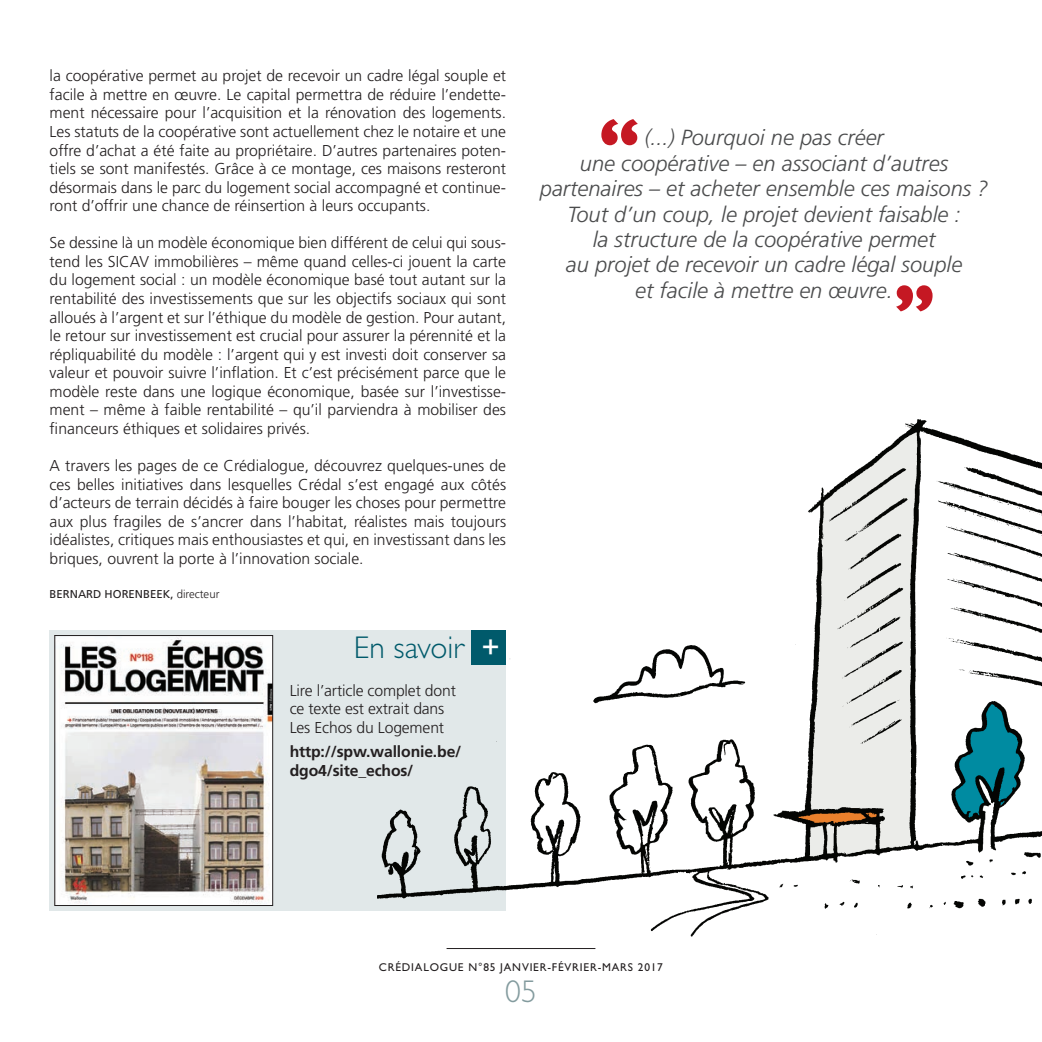
<style>
.page{position:relative;width:1042px;height:1042px;background:#fff}
.page>*{position:absolute;margin:0;border:0;box-sizing:border-box;transform-origin:0 0}
.t1{font:300 31.5px "Gill Sans Std";color:#005a6b}
.t2{font:300 31.5px "Gill Sans Std";color:#839b9e}
.t3{font:italic 300 21.88px/25.4px "Frutiger LT Std";color:#4b4c4d;text-align:center}
.t4{font:300 15.75px/18.6px "Frutiger LT Std";color:#231f20;text-align:justify}
.t5{font:700 15.75px/18.9px "Frutiger LT Std";letter-spacing:-.01em;color:#231f20}
.t6{font:11.38px "Gill Sans Std";letter-spacing:.07em;color:#231f20}
.t7{font:11.38px "Frutiger LT Std";color:#231f20}
.s1{font-weight:300}
.s2{font-weight:400;color:#fff}
</style>
<div class="page">
<hr style="left:446px;top:948px;width:149px;height:1px;background:#231f20">
<div style="left:50px;top:630px;width:456px;height:280px;background:#e1e8e9"></div>
<img style="left:57px;top:637px;width:214px;height:267px">
<div style="left:55px;top:635px;width:218px;height:271px;border:1px solid #231f20"></div>
<img style="left:377px;top:419px;width:665px;height:518px">
<svg style="left:896px;top:285px;width:36px;height:26px"></svg>
<svg style="left:601px;top:119px;width:37px;height:26px"></svg>
<p class="t4" style="left:50px;top:67px;width:458px">la coopérative permet au projet de recevoir un cadre légal souple et facile à mettre en œuvre. Le capital permettra de réduire l’endette&shy;ment nécessaire pour l’acquisition et la rénovation des logements.<br>Les statuts de la coopérative sont actuellement chez le notaire et une offre d’achat a été faite au propriétaire. D’autres partenaires poten&shy;tiels se sont manifestés. Grâce à ce montage, ces maisons resteront désormais dans le parc du logement social accompagné et continue&shy;ront d’offrir une chance de réinsertion à leurs occupants.</p>
<p class="t4" style="left:50px;top:234px;width:458px">Se dessine là un modèle économique bien différent de celui qui sous&shy;tend les SICAV immobilières – même quand celles-ci jouent la carte du logement social : un modèle économique basé tout autant sur la rentabilité des investissements que sur les objectifs sociaux qui sont alloués à l’argent et sur l’éthique du modèle de gestion. Pour autant, le retour sur investissement est crucial pour assurer la pérennité et la répliquabilité du modèle : l’argent qui y est investi doit conserver sa valeur et pouvoir suivre l’inflation. Et c’est précisément parce que le modèle reste dans une logique économique, basée sur l’investisse&shy;ment – même à faible rentabilité – qu’il parviendra à mobiliser des financeurs éthiques et solidaires privés.</p>
<p class="t4" style="left:50px;top:456px;width:458px">A travers les pages de ce Crédialogue, découvrez quelques-unes de ces belles initiatives dans lesquelles Crédal s’est engagé aux côtés d’acteurs de terrain décidés à faire bouger les choses pour permettre aux plus fragiles de s’ancrer dans l’habitat, réalistes mais toujours idéalistes, critiques mais enthousiastes et qui, en investissant dans les briques, ouvrent la porte à l’innovation sociale.</p>
<p class="t7" style="left:50px;top:587px;width:171px">BE RNARD HORE NBEE K, <span class="s1">directeur</span></p>
<h1 class="t1" style="left:354px;top:630px;width:147px">En savoir <span class="s2">+</span></h1>
<p class="t4" style="left:290px;top:681px;width:168px;text-align:left">Lire l’article complet dont ce texte est extrait dans<br>Les Echos du Logement</p>
<p class="t5" style="left:290px;top:742px;width:173px">http://spw.wallonie.be/ dgo4/site_echos/</p>
<p class="t3" style="left:540px;top:125px;width:450px">(...) Pourquoi ne pas créer<br>une coopérative – en associant d’autres partenaires – et acheter ensemble ces maisons ?<br>Tout d’un coup, le projet devient faisable :<br>la structure de la coopérative permet<br>au projet de recevoir un cadre légal souple<br>et facile à mettre en œuvre.</p>
<p class="t6" style="left:379px;top:960px;width:285px">CRÉDIALOGUE N°85 JANVIER-FÉVRIER-MARS 2017</p>
<h1 class="t2" style="left:505px;top:974px;width:33px">05</h1>
</div>
